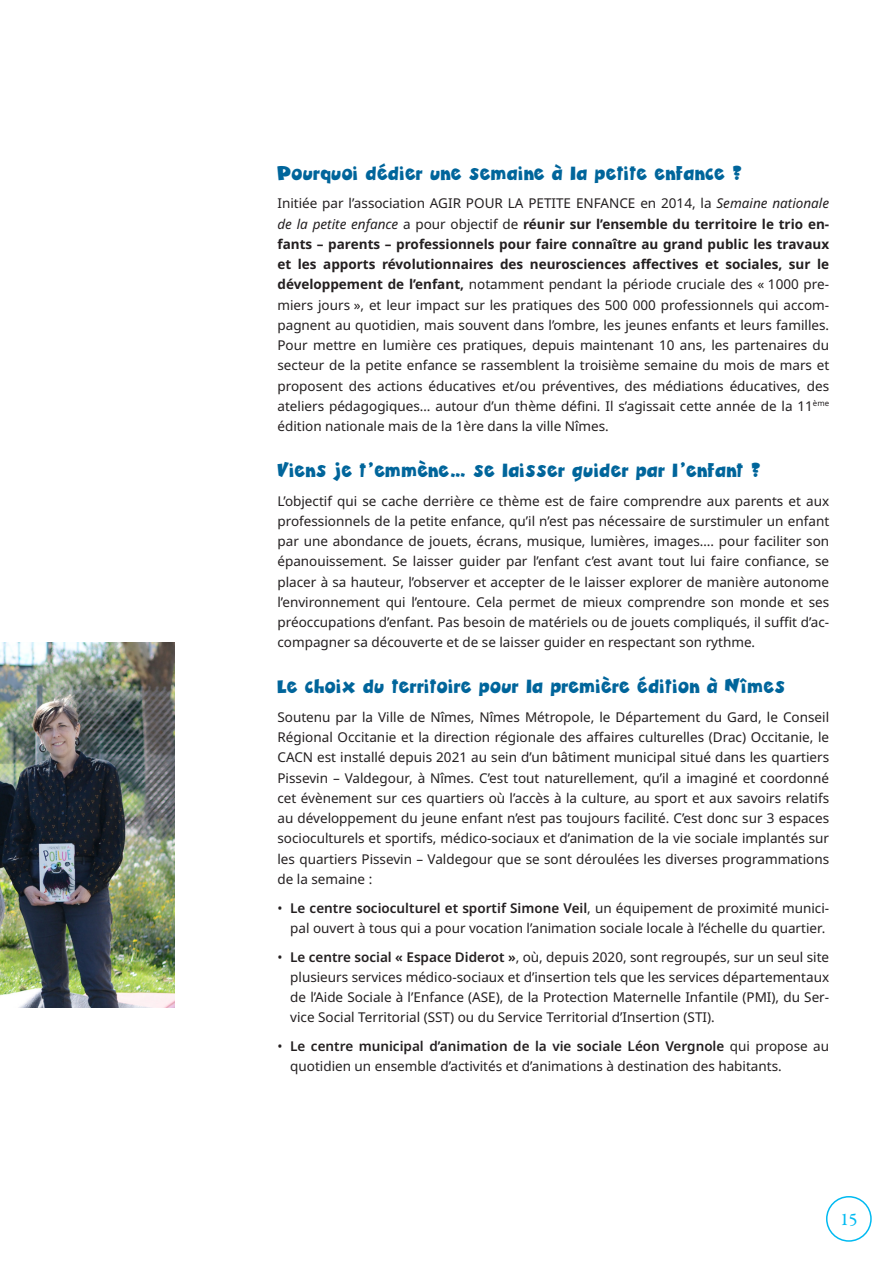
<style>
.page{position:relative;width:893px;height:1263px;background:#fff}
.page>*{position:absolute;margin:0;border:0;box-sizing:border-box;transform-origin:0 0}
.titre_article_petite_enfance{font:900 21px "Zubilo";color:#00659b}
.t1{font:500 18px "Garamond Premr Pro";color:#00baf1}
.texte_article{font:13.5px/20.2px "Noto Sans";color:#231f20;text-align:justify}
.retrait_article_3mm{font:13.5px/20.2px "Noto Sans";color:#231f20;text-align:right}
.s1{font-style:italic}
.s2{font-weight:700}
.s3{font-weight:600}
</style>
<div class="page">
<div style="left:826px;top:1196px;width:46px;height:46px;border:2px solid #00baf1;border-radius:50%"></div>
<img style="left:0;top:642px;width:174px;height:366px">
<p class="titre_article_petite_enfance" style="left:277px;top:158px;width:466px">Pourquoi dédier une semaine à la petite enfance ?</p>
<p class="texte_article" style="left:277px;top:194px;width:553px">Initiée par l’association AGIR POUR LA PETITE ENFANCE en 2014, la <span class="s1">Semaine nationale de la petite enfance</span> a pour objectif de <span class="s2">réunir sur l’ensemble du territoire le trio en&shy;fants – parents – professionnels pour faire connaître au grand public les travaux et les apports révolutionnaires des neurosciences affectives et sociales, sur le développement de l’enfant,</span> notamment pendant la période cruciale des « 1000 pre&shy;miers jours », et leur impact sur les pratiques des 500 000 professionnels qui accom&shy;pagnent au quotidien, mais souvent dans l’ombre, les jeunes enfants et leurs familles.<br>Pour mettre en lumière ces pratiques, depuis maintenant 10 ans, les partenaires du secteur de la petite enfance se rassemblent la troisième semaine du mois de mars et proposent des actions éducatives et/ou préventives, des médiations éducatives, des ateliers pédagogiques… autour d’un thème défini. Il s’agissait cette année de la 11<sup>ème </sup>édition nationale mais de la 1ère dans la ville Nîmes.</p>
<p class="titre_article_petite_enfance" style="left:277px;top:455px;width:484px">Viens je t’emmène… se laisser guider par l’enfant ?</p>
<p class="texte_article" style="left:277px;top:491px;width:553px">L’objectif qui se cache derrière ce thème est de faire comprendre aux parents et aux professionnels de la petite enfance, qu’il n’est pas nécessaire de surstimuler un enfant par une abondance de jouets, écrans, musique, lumières, images…. pour faciliter son épanouissement. Se laisser guider par l’enfant c’est avant tout lui faire confiance, se placer à sa hauteur, l’observer et accepter de le laisser explorer de manière autonome l’environnement qui l’entoure. Cela permet de mieux comprendre son monde et ses préoccupations d’enfant. Pas besoin de matériels ou de jouets compliqués, il suffit d’ac&shy;compagner sa découverte et de se laisser guider en respectant son rythme.</p>
<p class="titre_article_petite_enfance" style="left:277px;top:672px;width:510px">Le choix du territoire pour la première édition à Nîmes</p>
<p class="texte_article" style="left:277px;top:707px;width:553px">Soutenu par la Ville de Nîmes, Nîmes Métropole, le Département du Gard, le Conseil Régional Occitanie et la direction régionale des affaires culturelles (Drac) Occitanie, le CACN est installé depuis 2021 au sein d’un bâtiment municipal situé dans les quartiers Pissevin – Valdegour, à Nîmes. C’est tout naturellement, qu’il a imaginé et coordonné cet évènement sur ces quartiers où l’accès à la culture, au sport et aux savoirs relatifs au développement du jeune enfant n’est pas toujours facilité. C’est donc sur 3 espaces socioculturels et sportifs, médico-sociaux et d’animation de la vie sociale implantés sur les quartiers Pissevin – Valdegour que se sont déroulées les diverses programmations de la semaine :</p>
<p class="retrait_article_3mm" style="left:277px;top:898px;width:553px">• <span class="s3">Le centre socioculturel et sportif Simone Veil</span>, un équipement de proximité munici&shy;pal ouvert à tous qui a pour vocation l’animation sociale locale à l’échelle du quartier.</p>
<p class="retrait_article_3mm" style="left:290px;top:947px;width:540px;text-align:justify;text-indent:-13px">• <span class="s3">Le centre social « Espace Diderot »</span>, où, depuis 2020, sont regroupés, sur un seul site plusieurs services médico-sociaux et d’insertion tels que les services départementaux de l’Aide Sociale à l’Enfance (ASE), de la Protection Maternelle Infantile (PMI), du Ser&shy;vice Social Territorial (SST) ou du Service Territorial d’Insertion (STI).</p>
<p class="retrait_article_3mm" style="left:290px;top:1036px;width:540px;text-align:left;text-indent:-13px">• <span class="s3">Le centre municipal d’animation de la vie sociale Léon Vergnole</span> qui propose au quotidien un ensemble d’activités et d’animations à destination des habitants.</p>
<h2 class="t1" style="left:840px;top:1209px;width:19px">15</h2>
</div>
